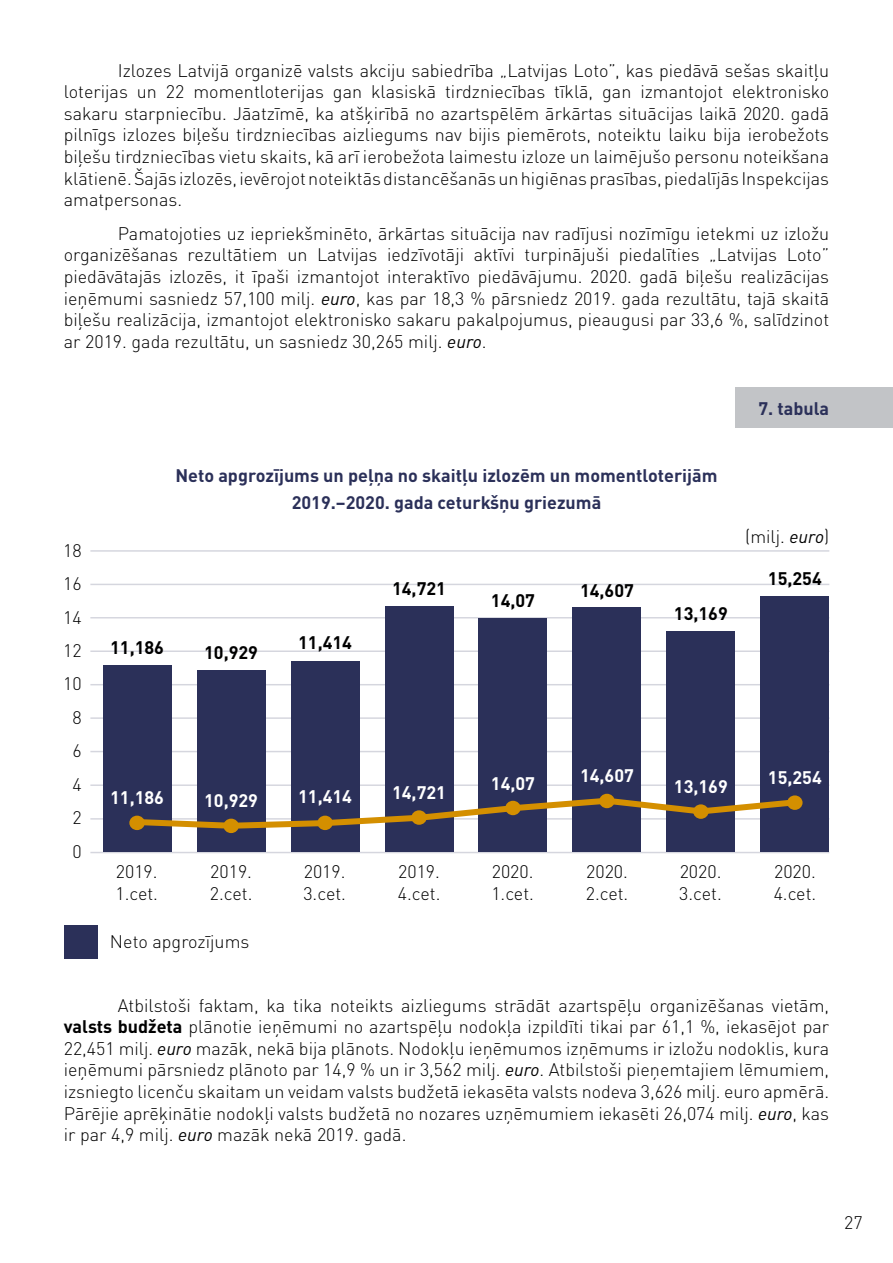
<style>
.page{position:relative;width:893px;height:1263px;background:#fff}
.page>*{position:absolute;margin:0;border:0;box-sizing:border-box;transform-origin:0 0}
.t1{font:300 18px/21.6px "DIN Pro";color:#000}
.t2{font:700 18px/27px "DIN Pro";color:#2b3059;text-align:center}
.t3{font:700 18px "DIN Pro";color:#fff}
.t4{font:700 18px "DIN Pro";color:#000}
.s1{font-weight:400;font-style:italic}
.s2{font-weight:700}
</style>
<div class="page">
<div style="left:736px;top:388px;width:157px;height:40px;background:#c2c4c7"></div>
<hr style="left:90px;top:584px;width:739px;height:1px;background:#2b3059">
<hr style="left:90px;top:650px;width:739px;height:2px;background:#2b3059">
<hr style="left:90px;top:550px;width:739px;height:2px;background:#2b3059">
<hr style="left:90px;top:617px;width:739px;height:1px;background:#2b3059">
<hr style="left:90px;top:684px;width:739px;height:1px;background:#2b3059">
<hr style="left:90px;top:717px;width:739px;height:2px;background:#2b3059">
<hr style="left:90px;top:751px;width:739px;height:1px;background:#2b3059">
<hr style="left:90px;top:784px;width:739px;height:2px;background:#2b3059">
<hr style="left:90px;top:818px;width:739px;height:2px;background:#2b3059">
<hr style="left:90px;top:852px;width:739px;height:1px;background:#2b3059">
<div style="left:103px;top:665px;width:68px;height:187px;background:#2b3059"></div>
<div style="left:197px;top:670px;width:68px;height:182px;background:#2b3059"></div>
<div style="left:291px;top:661px;width:68px;height:191px;background:#2b3059"></div>
<div style="left:385px;top:606px;width:68px;height:246px;background:#2b3059"></div>
<div style="left:479px;top:618px;width:68px;height:234px;background:#2b3059"></div>
<div style="left:573px;top:607px;width:68px;height:245px;background:#2b3059"></div>
<div style="left:667px;top:631px;width:68px;height:221px;background:#2b3059"></div>
<div style="left:761px;top:596px;width:68px;height:256px;background:#2b3059"></div>
<svg style="left:129px;top:816px;width:16px;height:14px"></svg>
<div style="left:787px;top:795px;width:15px;height:15px;background:#d48f00;border-radius:50%"></div>
<svg style="left:131px;top:794px;width:670px;height:38px"></svg>
<div style="left:65px;top:925px;width:33px;height:34px;background:#2b3059"></div>
<p class="t1" style="left:64px;top:58px;width:767px;text-align:justify;text-indent:54px">Izlozes Latvijā organizē valsts akciju sabiedrība „Latvijas Loto”, kas piedāvā sešas skaitļu loterijas un 22 momentloterijas gan klasiskā tirdzniecības tīklā, gan izmantojot elektronisko sakaru starpniecību. Jāatzīmē, ka atšķirībā no azartspēlēm ārkārtas situācijas laikā 2020. gadā pilnīgs izlozes biļešu tirdzniecības aizliegums nav bijis piemērots, noteiktu laiku bija ierobežots biļešu tirdzniecības vietu skaits, kā arī ierobežota laimestu izloze un laimējušo personu noteikšana klātienē. Šajās izlozēs, ievērojot noteiktās distancēšanās un higiēnas prasības, piedalījās Inspekcijas amatpersonas.</p>
<p class="t1" style="left:64px;top:221px;width:767px;text-align:justify;text-indent:54px">Pamatojoties uz iepriekšminēto, ārkārtas situācija nav radījusi nozīmīgu ietekmi uz izložu organizēšanas rezultātiem un Latvijas iedzīvotāji aktīvi turpinājuši piedalīties „Latvijas Loto” piedāvātajās izlozēs, it īpaši izmantojot interaktīvo piedāvājumu. 2020. gadā biļešu realizācijas ieņēmumi sasniedz 57,100 milj. <span class="s1">euro</span>, kas par 18,3 % pārsniedz 2019. gada rezultātu, tajā skaitā biļešu realizācija, izmantojot elektronisko sakaru pakalpojumus, pieaugusi par 33,6 %, salīdzinot ar 2019. gada rezultātu, un sasniedz 30,265 milj. <span class="s1">euro</span>.</p>
<p class="t1" style="left:63px;top:532px;width:20px;line-height:33.5px;text-align:center">18<br>16<br>14<br>12<br>10<br>8<br>6<br>4<br>2<br>0</p>
<p class="t2" style="left:758px;top:393px;width:72px">7. tabula</p>
<p class="t2" style="left:176px;top:460px;width:543px">Neto apgrozījums un peļņa no skaitļu izlozēm un momentloterijām<br>2019.–2020. gada ceturkšņu griezumā</p>
<p class="t4" style="left:110px;top:633px;width:55px">11,186</p>
<p class="t4" style="left:204px;top:638px;width:55px">10,929</p>
<p class="t4" style="left:298px;top:628px;width:55px">11,414</p>
<p class="t4" style="left:392px;top:573px;width:55px">14,721</p>
<p class="t4" style="left:491px;top:585px;width:46px">14,07</p>
<p class="t4" style="left:580px;top:576px;width:55px">14,607</p>
<p class="t4" style="left:674px;top:599px;width:55px">13,169</p>
<p class="t1" style="left:745px;top:524px;width:85px">(milj. <span class="s1">euro</span>)</p>
<p class="t4" style="left:768px;top:564px;width:55px">15,254</p>
<p class="t3" style="left:110px;top:782px;width:55px">11,186</p>
<p class="t3" style="left:204px;top:785px;width:55px">10,929</p>
<p class="t3" style="left:298px;top:782px;width:55px">11,414</p>
<p class="t3" style="left:392px;top:777px;width:55px">14,721</p>
<p class="t3" style="left:491px;top:768px;width:46px">14,07</p>
<p class="t3" style="left:580px;top:760px;width:55px">14,607</p>
<p class="t3" style="left:674px;top:771px;width:55px">13,169</p>
<p class="t3" style="left:768px;top:763px;width:55px">15,254</p>
<p class="t1" style="left:115px;top:859px;width:44px">2019.<br>1.cet.</p>
<p class="t1" style="left:303px;top:859px;width:44px">2019.<br>3.cet.</p>
<p class="t1" style="left:491px;top:859px;width:44px">2020.<br>1.cet.</p>
<p class="t1" style="left:679px;top:859px;width:44px">2020.<br>3.cet.</p>
<p class="t1" style="left:210px;top:859px;width:44px">2019.<br>2.cet.</p>
<p class="t1" style="left:398px;top:859px;width:44px">2019.<br>4.cet.</p>
<p class="t1" style="left:586px;top:859px;width:44px">2020.<br>2.cet.</p>
<p class="t1" style="left:774px;top:859px;width:44px">2020.<br>4.cet.</p>
<p class="t1" style="left:110px;top:929px;width:141px">Neto apgrozījums</p>
<p class="t1" style="left:64px;top:993px;width:767px;text-align:justify;text-indent:54px">Atbilstoši faktam, ka tika noteikts aizliegums strādāt azartspēļu organizēšanas vietām, <span class="s2">valsts budžeta</span> plānotie ieņēmumi no azartspēļu nodokļa izpildīti tikai par 61,1 %, iekasējot par 22,451 milj. <span class="s1">euro</span> mazāk, nekā bija plānots. Nodokļu ieņēmumos izņēmums ir izložu nodoklis, kura ieņēmumi pārsniedz plānoto par 14,9 % un ir 3,562 milj. <span class="s1">euro</span>. Atbilstoši pieņemtajiem lēmumiem, izsniegto licenču skaitam un veidam valsts budžetā iekasēta valsts nodeva 3,626 milj. euro apmērā.<br>Pārējie aprēķinātie nodokļi valsts budžetā no nozares uzņēmumiem iekasēti 26,074 milj. <span class="s1">euro</span>, kas ir par 4,9 milj. <span class="s1">euro</span> mazāk nekā 2019. gadā.</p>
<p class="t1" style="left:844px;top:1210px;width:20px">27</p>
</div>
